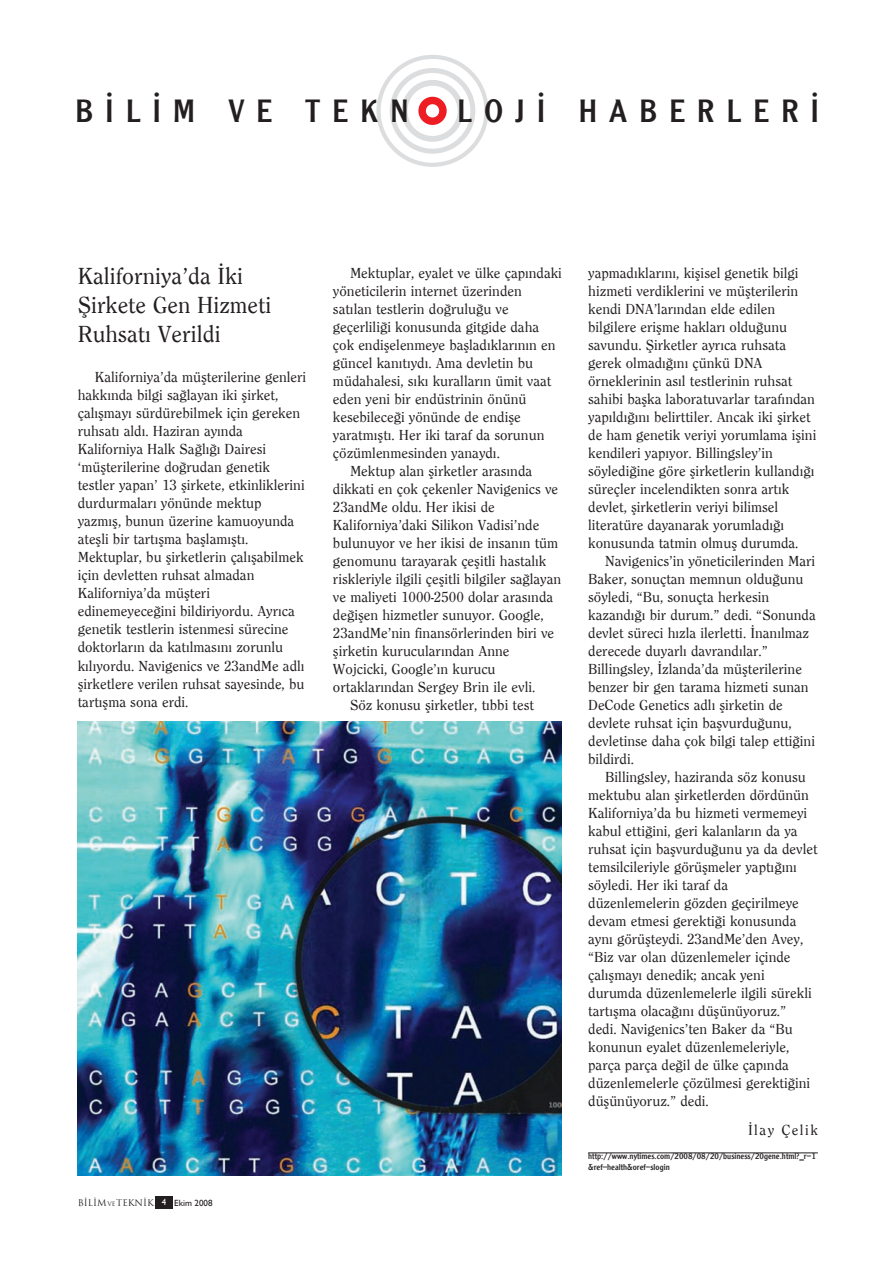
<style>
.page{position:relative;width:894px;height:1263px;background:#fff}
.page>*{position:absolute;margin:0;border:0;box-sizing:border-box;transform-origin:0 0}
.t1{font:33.6px "Clearface Gothic";letter-spacing:.35em;color:#231f20}
.t2{font:500 24px/28.8px "Clearface";color:#231f20}
.t3{font:500 15px/18px "Clearface";color:#231f20}
.t4{font:500 15px "Clearface";letter-spacing:.1em;color:#231f20}
.t5{font:9px/10.8px "Clearface Gothic";color:#231f20}
.t6{font:500 9px "Trajan";color:#231f20}
.s1{font-size:6px}
.s2{font-family:"Gill Sans";font-weight:400;color:#fff}
.s3{font-family:"Gill Sans";font-weight:400}
</style>
<div class="page">
<hr style="left:588px;top:1152px;width:230px;height:1px;background:#231f20">
<div style="left:156px;top:1196px;width:17px;height:13px;background:#231f20"></div>
<div style="left:401px;top:80px;width:62px;height:62px;border:6px solid #dcdddf;border-radius:50%"></div>
<div style="left:418px;top:97px;width:28px;height:28px;border:7px solid #ee1d23;border-radius:50%"></div>
<div style="left:390px;top:68px;width:85px;height:86px;border:5px solid #dcdddf;border-radius:50%"></div>
<div style="left:376px;top:55px;width:112px;height:112px;border:4px solid #dcdddf;border-radius:50%"></div>
<img style="left:78px;top:721px;width:483px;height:454px">
<h1 class="t1" style="left:75px;top:90px;width:335px">B‹L‹M VE TEKN</h1>
<h1 class="t1" style="left:457px;top:90px;width:363px">LOJ‹ HABERLER‹</h1>
<h2 class="t2" style="left:78px;top:262px;width:195px">Kaliforniya’da İki<br>Şirkete Gen Hizmeti<br>Ruhsatı Verildi</h2>
<p class="t3" style="left:78px;top:368px;width:230px;text-indent:17px">Kaliforniya’da müşterilerine genleri hakkında bilgi sağlayan iki şirket, çalışmayı sürdürebilmek için gereken ruhsatı aldı. Haziran ayında Kaliforniya Halk Sağlığı Dairesi ‘müşterilerine doğrudan genetik testler yapan’ 13 şirkete, etkinliklerini durdurmaları yönünde mektup yazmış, bunun üzerine kamuoyunda ateşli bir tartışma başlamıştı.<br>Mektuplar, bu şirketlerin çalışabilmek için devletten ruhsat almadan Kaliforniya’da müşteri edinemeyeceğini bildiriyordu. Ayrıca genetik testlerin istenmesi sürecine doktorların da katılmasını zorunlu kılıyordu. Navigenics ve 23andMe adlı şirketlere verilen ruhsat sayesinde, bu tartışma sona erdi.</p>
<p class="t6" style="left:78px;top:1197px;width:136px">BiLiM<span class="s1">ve</span>TEKNiK <span class="s2">4</span> <span class="s3">Ekim 2008</span></p>
<p class="t3" style="left:350px;top:264px;width:213px">Mektuplar, eyalet ve ülke çapındaki</p>
<p class="t3" style="left:333px;top:282px;width:190px">yöneticilerin internet üzerinden</p>
<p class="t3" style="left:333px;top:300px;width:177px">satılan testlerin doğruluğu ve</p>
<p class="t3" style="left:333px;top:318px;width:208px">geçerliliği konusunda gitgide daha</p>
<p class="t3" style="left:333px;top:336px;width:224px">çok endişelenmeye başladıklarının en</p>
<p class="t3" style="left:333px;top:354px;width:201px">güncel kanıtıydı. Ama devletin bu</p>
<p class="t3" style="left:333px;top:372px;width:220px">müdahalesi, sıkı kuralların ümit vaat</p>
<p class="t3" style="left:333px;top:390px;width:195px">eden yeni bir endüstrinin önünü</p>
<p class="t3" style="left:333px;top:408px;width:189px">kesebileceği yönünde de endişe</p>
<p class="t3" style="left:333px;top:426px;width:213px">yaratmıştı. Her iki taraf da sorunun</p>
<p class="t3" style="left:333px;top:444px;width:168px">çözümlenmesinden yanaydı.</p>
<p class="t3" style="left:350px;top:462px;width:184px">Mektup alan şirketler arasında</p>
<p class="t3" style="left:333px;top:480px;width:227px">dikkati en çok çekenler Navigenics ve</p>
<p class="t3" style="left:333px;top:498px;width:163px">23andMe oldu. Her ikisi de</p>
<p class="t3" style="left:333px;top:516px;width:208px">Kaliforniya’daki Silikon Vadisi’nde</p>
<p class="t3" style="left:333px;top:534px;width:227px">bulunuyor ve her ikisi de insanın tüm</p>
<p class="t3" style="left:333px;top:552px;width:215px">genomunu tarayarak çeşitli hastalık</p>
<p class="t3" style="left:333px;top:570px;width:230px">riskleriyle ilgili çeşitli bilgiler sağlayan</p>
<p class="t3" style="left:333px;top:588px;width:222px">ve maliyeti 1000-2500 dolar arasında</p>
<p class="t3" style="left:333px;top:606px;width:212px">değişen hizmetler sunuyor. Google,</p>
<p class="t3" style="left:333px;top:624px;width:223px">23andMe’nin finansörlerinden biri ve</p>
<p class="t3" style="left:333px;top:642px;width:178px">şirketin kurucularından Anne</p>
<p class="t3" style="left:333px;top:660px;width:164px">Wojcicki, Google’ın kurucu</p>
<p class="t3" style="left:333px;top:678px;width:204px">ortaklarından Sergey Brin ile evli.</p>
<p class="t3" style="left:350px;top:696px;width:185px">Söz konusu şirketler, tıbbi test</p>
<p class="t3" style="left:588px;top:264px;width:230px">yapmadıklarını, kişisel genetik bilgi hizmeti verdiklerini ve müşterilerin kendi DNA’larından elde edilen bilgilere erişme hakları olduğunu savundu. Şirketler ayrıca ruhsata gerek olmadığını çünkü DNA örneklerinin asıl testlerinin ruhsat sahibi başka laboratuvarlar tarafından yapıldığını belirttiler. Ancak iki şirket de ham genetik veriyi yorumlama işini kendileri yapıyor. Billingsley’in söylediğine göre şirketlerin kullandığı süreçler incelendikten sonra artık devlet, şirketlerin veriyi bilimsel literatüre dayanarak yorumladığı konusunda tatmin olmuş durumda.</p>
<p class="t3" style="left:588px;top:552px;width:229px;text-indent:17px">Navigenics’in yöneticilerinden Mari Baker, sonuçtan memnun olduğunu söyledi, “Bu, sonuçta herkesin kazandığı bir durum.” dedi. “Sonunda devlet süreci hızla ilerletti. İnanılmaz derecede duyarlı davrandılar.” Billingsley, İzlanda’da müşterilerine benzer bir gen tarama hizmeti sunan DeCode Genetics adlı şirketin de devlete ruhsat için başvurduğunu, devletinse daha çok bilgi talep ettiğini bildirdi.</p>
<p class="t3" style="left:588px;top:768px;width:231px;text-indent:17px">Billingsley, haziranda söz konusu mektubu alan şirketlerden dördünün Kaliforniya’da bu hizmeti vermemeyi kabul ettiğini, geri kalanların da ya ruhsat için başvurduğunu ya da devlet temsilcileriyle görüşmeler yaptığını söyledi. Her iki taraf da düzenlemelerin gözden geçirilmeye devam etmesi gerektiği konusunda aynı görüşteydi. 23andMe’den Avey, “Biz var olan düzenlemeler içinde çalışmayı denedik; ancak yeni durumda düzenlemelerle ilgili sürekli tartışma olacağını düşünüyoruz.” dedi. Navigenics’ten Baker da “Bu konunun eyalet düzenlemeleriyle, parça parça değil de ülke çapında düzenlemelerle çözülmesi gerektiğini düşünüyoruz.” dedi.</p>
<p class="t4" style="left:748px;top:1121px;width:71px">İlay Çelik</p>
<p class="t5" style="left:588px;top:1150px;width:229px">http://www.nytimes.com/2008/08/20/business/20gene.html?_r=1 &amp;ref=health&amp;oref=slogin</p>
</div>
